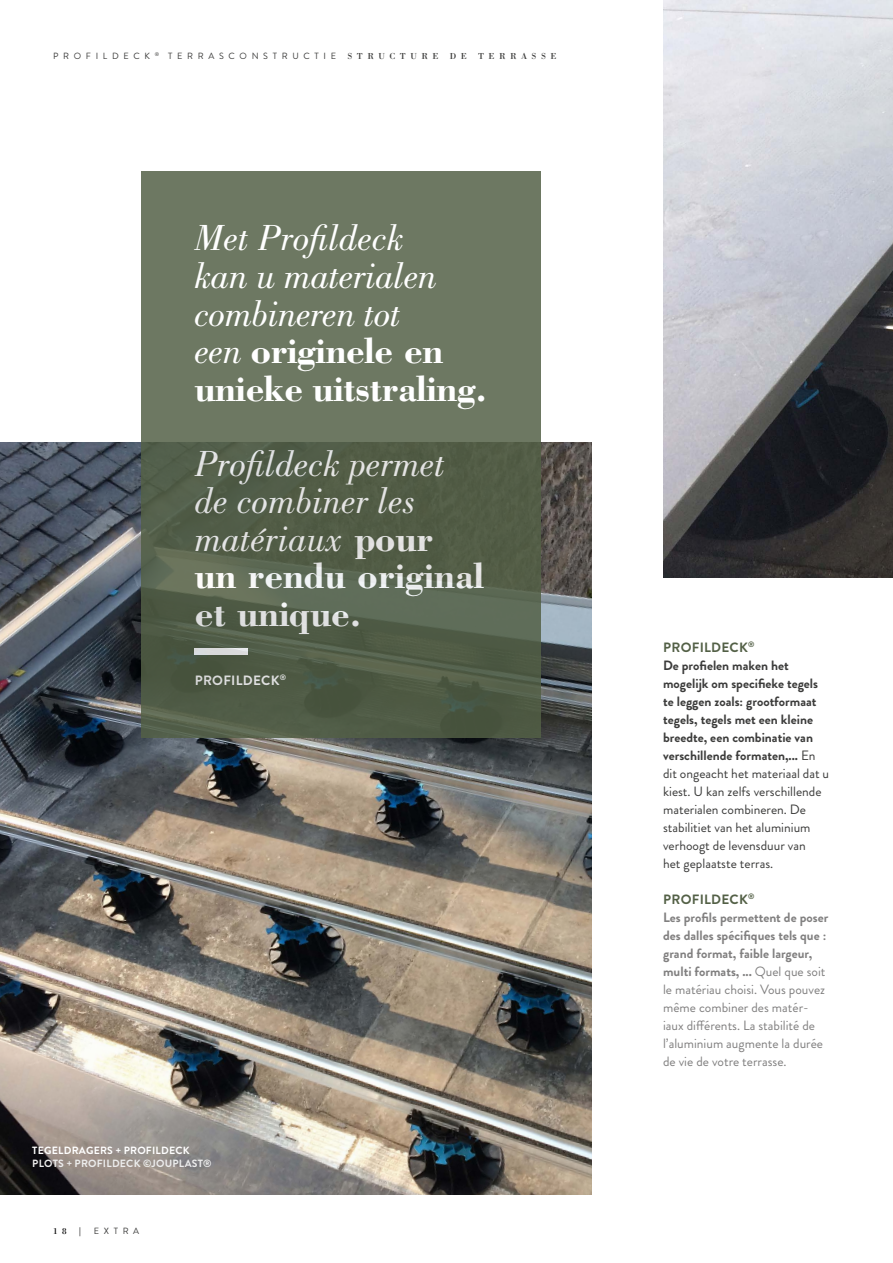
<style>
.page{position:relative;width:893px;height:1263px;background:#fff}
.page>*{position:absolute;margin:0;border:0;box-sizing:border-box;transform-origin:0 0}
.t1{font:italic 37.5px/37.5px "Bodoni Std";color:#fff}
.t2{font:13.5px/18px "Brandon Grotesque";color:#3c3c3b}
.t3{font:13.5px/18px "Brandon Grotesque";color:#818080}
.t4{font:700 13.5px "Brandon Grotesque";letter-spacing:.02em;color:#fff}
.t5{font:700 10.5px "Brandon Grotesque";letter-spacing:.02em;color:#ededed}
.t6{font:700 10.5px "Brandon Grotesque";letter-spacing:.02em;color:#fff}
.t7{font:9px "Brandon Grotesque";letter-spacing:.52em;color:#3c3c3b}
.t8{font:9px "Bodoni Std";letter-spacing:.5em;color:#3c3c3b}
.s1{font-weight:700;font-style:normal}
.s2{font-family:"Bodoni Std";color:#000}
.s3{font-weight:700;color:#536046}
.s4{font-weight:700}
</style>
<div class="page">
<img style="left:0;top:442px;width:591px;height:753px">
<svg style="left:142px;top:171px;width:399px;height:567px;background:#5f6a54"></svg>
<div style="left:195px;top:648px;width:53px;height:7px;background:#d9dbdb"></div>
<img style="left:663px;top:0;width:230px;height:577px">
<p class="t7" style="left:53px;top:50px;width:284px">PROFILDECK <sup>®</sup> TERRASCONSTRUCTIE</p>
<p class="t8" style="left:347px;top:51px;width:121px">STRUCTURE DE</p>
<p class="t8" style="left:478px;top:51px;width:80px">TERRASSE</p>
<h1 class="t1" style="left:195px;top:220px;width:295px">Met Profildeck<br>kan u materialen combineren tot<br>een <span class="s1">originele en unieke uitstraling.</span></h1>
<h1 class="t1" style="left:195px;top:445px;width:291px">Profildeck permet de combiner les matériaux <span class="s1">pour<br>un rendu original et unique.</span></h1>
<p class="t4" style="left:195px;top:670px;width:93px">PROFILDECK<sup>®</sup></p>
<p class="t6" style="left:32px;top:1143px;width:159px">TEGELDRAGERS + PROFILDECK</p>
<p class="t5" style="left:32px;top:1155px;width:181px">PLOTS + PROFILDECK ©JOUPLAST®</p>
<p class="t7" style="left:53px;top:1224px;width:88px"><span class="s2">18 |</span> EXTRA</p>
<p class="t2" style="left:663px;top:638px;width:167px"><span class="s3">PROFILDECK</span><sup>®<br></sup><span class="s4">De profielen maken het mogelijk om specifieke tegels te leggen zoals: grootformaat tegels, tegels met een kleine breedte, een combinatie van verschillende formaten,...</span> En dit ongeacht het materiaal dat u kiest. U kan zelfs verschillende materialen combineren. De stabilitiet van het aluminium verhoogt de levensduur van<br>het geplaatste terras.</p>
<p class="t3" style="left:663px;top:890px;width:167px"><span class="s3">PROFILDECK</span><sup>®<br></sup><span class="s4">Les profils permettent de poser des dalles spécifiques tels que : grand format, faible largeur, multi formats, ...</span> Quel que soit le matériau choisi. Vous pouvez même combiner des matér&shy;iaux différents. La stabilité de l’aluminium augmente la durée de vie de votre terrasse.</p>
</div>
